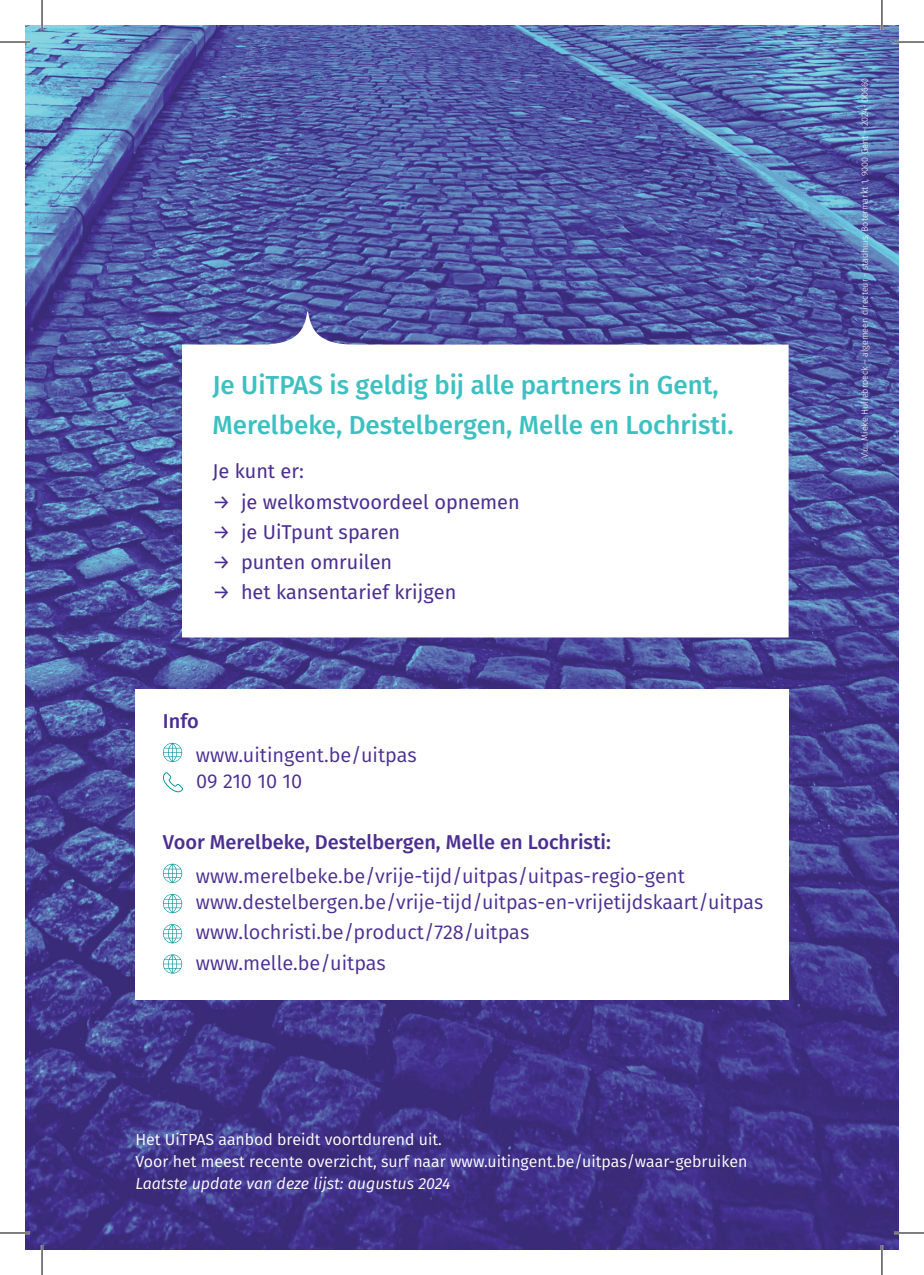
<style>
.page{position:relative;width:924px;height:1275px;background:#fff}
.page>*{position:absolute;margin:0;border:0;box-sizing:border-box;transform-origin:0 0}
.t1{font:500 26px/40px "Fira Sans";color:#3dc0c1}
.t2{font:20px/26.2px "Fira Sans";color:#4c2e92}
.t3{font:20px "Fira Sans";color:#4c2e92}
.t4{font:500 20px "Fira Sans";color:#4c2e92}
.t5{font:16px/22px "Fira Sans";color:#fff}
.t6{font:italic 16px "Fira Sans";color:#fff}
.t7{font:300 9px "Fira Sans";color:#fff}
</style>
<div class="page">
<img style="left:25px;top:25px;width:873px;height:1225px">
<svg style="left:182px;top:311px;width:606px;height:326px"></svg>
<div style="left:135px;top:689px;width:653px;height:310px;background:#fff"></div>
<svg style="left:163px;top:743px;width:19px;height:19px"></svg>
<svg style="left:162px;top:772px;width:21px;height:20px"></svg>
<svg style="left:163px;top:863px;width:19px;height:20px"></svg>
<svg style="left:163px;top:894px;width:19px;height:19px"></svg>
<svg style="left:163px;top:924px;width:19px;height:19px"></svg>
<svg style="left:163px;top:954px;width:19px;height:19px"></svg>
<hr style="left:0;top:41px;width:30px;height:2px;background:#fff">
<hr style="left:893px;top:41px;width:30px;height:2px;background:#fff">
<hr style="left:0;top:1231px;width:30px;height:3px;background:#fff">
<hr style="left:893px;top:1231px;width:30px;height:3px;background:#fff">
<hr style="left:41px;top:0;width:2px;height:30px;background:#fff">
<hr style="left:41px;top:1245px;width:2px;height:30px;background:#fff">
<hr style="left:880px;top:0;width:2px;height:30px;background:#fff">
<hr style="left:880px;top:1245px;width:2px;height:30px;background:#fff">
<hr style="left:0;top:42px;width:30px;height:1px;background:#000">
<hr style="left:893px;top:42px;width:30px;height:1px;background:#000">
<hr style="left:0;top:1232px;width:30px;height:1px;background:#000">
<hr style="left:893px;top:1232px;width:30px;height:1px;background:#000">
<hr style="left:42px;top:0;width:1px;height:30px;background:#000">
<hr style="left:42px;top:1245px;width:1px;height:30px;background:#000">
<hr style="left:881px;top:0;width:1px;height:30px;background:#000">
<hr style="left:881px;top:1245px;width:1px;height:30px;background:#000">
<h1 class="t1" style="left:212px;top:364px;width:522px">Je UiTPAS is geldig bij alle partners in Gent,<br>Merelbeke, Destelbergen, Melle en Lochristi.</h1>
<p class="t3" style="left:212px;top:456px;width:93px">Je kunt er:</p>
<p class="t3" style="left:212px;top:486px;width:309px">→ je welkomstvoordeel opnemen</p>
<p class="t3" style="left:212px;top:516px;width:189px">→ je UiTpunt sparen</p>
<p class="t3" style="left:212px;top:547px;width:181px">→ punten omruilen</p>
<p class="t3" style="left:212px;top:577px;width:245px">→ het kansentarief krijgen</p>
<p class="t4" style="left:163px;top:705px;width:37px">Info</p>
<p class="t2" style="left:196px;top:741px;width:222px">www.uitingent.be/uitpas<br>09 210 10 10</p>
<p class="t4" style="left:163px;top:825px;width:449px">Voor Merelbeke, Destelbergen, Melle en Lochristi:</p>
<p class="t2" style="left:196px;top:862px;width:568px">www.merelbeke.be/vrije-tijd/uitpas/uitpas-regio-gent www.destelbergen.be/vrije-tijd/uitpas-en-vrijetijdskaart/uitpas</p>
<p class="t2" style="left:196px;top:917px;width:335px;line-height:30.2px">www.lochristi.be/product/728/uitpas www.melle.be/uitpas</p>
<p class="t5" style="left:135px;top:1128px;width:613px">Het UiTPAS aanbod breidt voortdurend uit.<br>Voor het meest recente overzicht, surf naar www.uitingent.be/uitpas/waar-gebruiken</p>
<p class="t6" style="left:135px;top:1171px;width:316px">Laatste update van deze lijst: augustus 2024</p>
<p class="t7" style="left:857px;top:458px;width:382px;rotate:-90deg">V.u.: Mieke Hullebroeck – algemeen directeur - stadhuis, Botermarkt 1, 9000 Gent – 2024- 00660</p>
</div>
